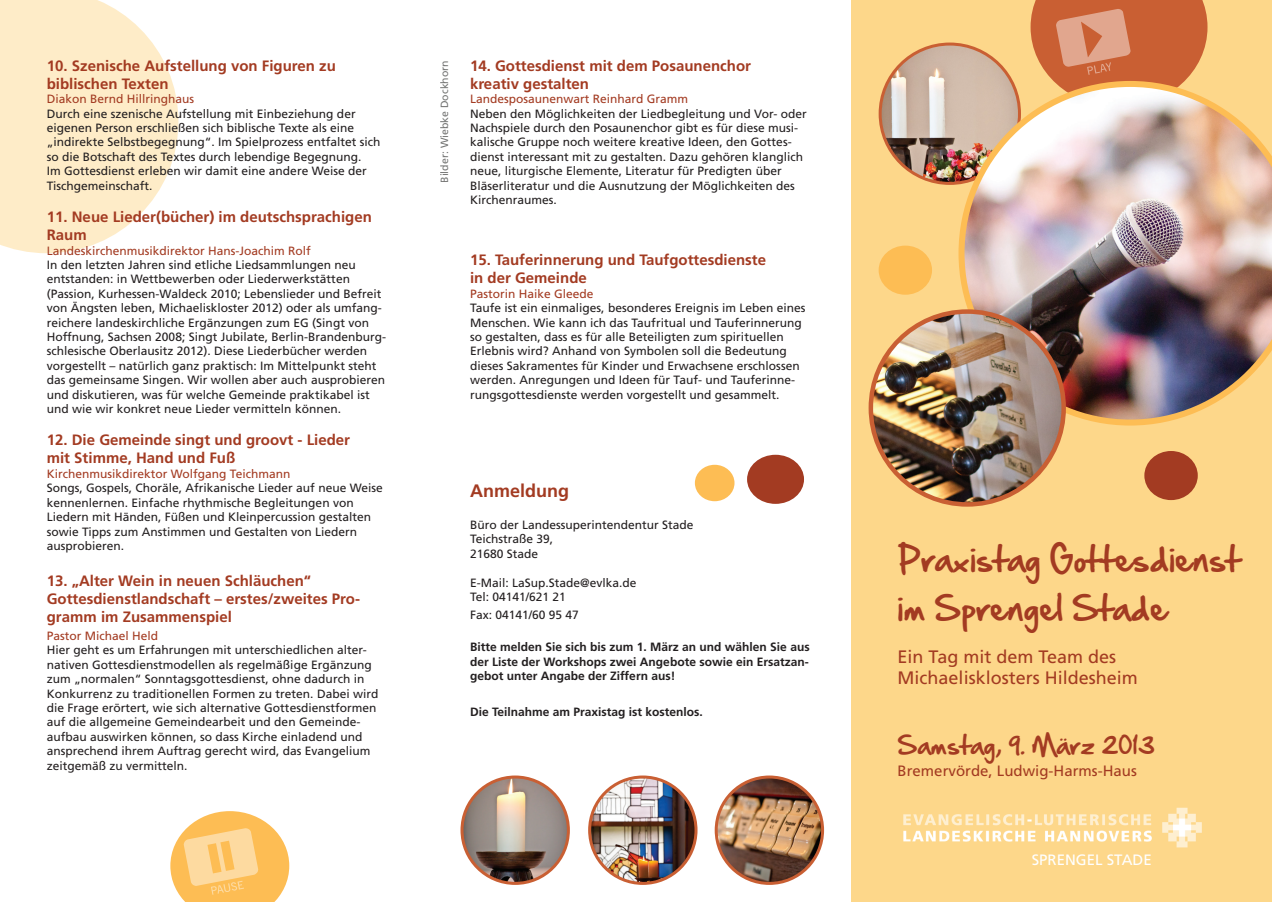
<style>
.page{position:relative;width:1272px;height:902px;background:#fff}
.page>*{position:absolute;margin:0;border:0;box-sizing:border-box;transform-origin:0 0}
.t1{font:30px/48px "Hand Of Sean";color:#a33b22}
.t2{font:22.5px "Hand Of Sean";color:#a33b22}
.t3{font:18px/21.6px "Frutiger LT Std";color:#a33b22}
.t4{font:700 18px "Frutiger LT Std";color:#a33b22}
.t5{font:700 15px/18px "Frutiger LT Std";color:#a33b22}
.t6{font:15px "Frutiger LT Std";color:#a33b22}
.t7{font:15px "Frutiger LT Std";color:#fff}
.t8{font:12px/14.4px "Frutiger LT Std";color:#231f20}
.t9{font:12px "Frutiger LT Std";color:#a33b22}
.t10{font:700 12px/14.4px "Frutiger LT Std";color:#231f20;text-align:justify}
.t11{font:10.5px "Frutiger LT Std";color:#040503}
</style>
<div class="page">
<svg style="left:0;top:0;width:178px;height:253px;background:#feeecf"></svg>
<div style="left:851px;top:0;width:420px;height:901px;background:#fdd78a"></div>
<img style="left:880px;top:44px;width:139px;height:139px;border-radius:70px">
<img style="left:958px;top:81px;width:313px;height:344px">
<img style="left:870px;top:311px;width:193px;height:193px;border-radius:96px">
<div style="left:868px;top:309px;width:197px;height:197px;border:4px solid #c95f33;border-radius:50%"></div>
<img style="left:462px;top:777px;width:106px;height:106px;border-radius:53px">
<div style="left:460px;top:775px;width:110px;height:109px;border:3px solid #c95f33;border-radius:50%"></div>
<img style="left:589px;top:777px;width:107px;height:106px;border-radius:53px">
<div style="left:588px;top:775px;width:109px;height:109px;border:3px solid #c95f33;border-radius:50%"></div>
<img style="left:716px;top:777px;width:106px;height:106px;border-radius:53px">
<div style="left:714px;top:775px;width:110px;height:109px;border:3px solid #c95f33;border-radius:50%"></div>
<div style="left:1144px;top:451px;width:53px;height:49px;background:#a33b22;border-radius:50%"></div>
<div style="left:878px;top:245px;width:54px;height:50px;background:#fdbd54;border-radius:50%"></div>
<img style="left:903px;top:807px;width:299px;height:41px">
<div style="left:747px;top:454px;width:57px;height:50px;background:#a33b22;border-radius:50%"></div>
<div style="left:695px;top:464px;width:39px;height:37px;background:#fdbd54;border-radius:50%"></div>
<svg style="left:1030px;top:0;width:177px;height:107px;background:#d68153"></svg>
<svg style="left:170px;top:811px;width:119px;height:90px"></svg>
<p class="t5" style="left:47px;top:57px;width:290px">10. Szenische Aufstellung von Figuren zu biblischen Texten</p>
<p class="t9" style="left:47px;top:92px;width:149px">Diakon Bernd Hillringhaus</p>
<p class="t8" style="left:47px;top:106px;width:335px">Durch eine szenische Aufstellung mit Einbeziehung der eigenen Person erschließen sich biblische Texte als eine „indirekte Selbstbegegnung“. Im Spielprozess entfaltet sich so die Botschaft des Textes durch lebendige Begegnung.<br>Im Gottesdienst erleben wir damit eine andere Weise der Tischgemeinschaft.</p>
<p class="t5" style="left:47px;top:208px;width:327px">11. Neue Lieder(bücher) im deutschsprachigen<br>Raum</p>
<p class="t9" style="left:47px;top:243px;width:266px">Landeskirchenmusikdirektor Hans-Joachim Rolf</p>
<p class="t8" style="left:47px;top:257px;width:341px">In den letzten Jahren sind etliche Liedsammlungen neu entstanden: in Wettbewerben oder Liederwerkstätten (Passion, Kurhessen-Waldeck 2010; Lebenslieder und Befreit von Ängsten leben, Michaeliskloster 2012) oder als umfang&shy;reichere landeskirchliche Ergänzungen zum EG (Singt von Hoffnung, Sachsen 2008; Singt Jubilate, Berlin-Brandenburg&shy;schlesische Oberlausitz 2012). Diese Liederbücher werden vorgestellt – natürlich ganz praktisch: Im Mittelpunkt steht das gemeinsame Singen. Wir wollen aber auch ausprobieren und diskutieren, was für welche Gemeinde praktikabel ist und wie wir konkret neue Lieder vermitteln können.</p>
<p class="t5" style="left:47px;top:431px;width:305px">12. Die Gemeinde singt und groovt - Lieder mit Stimme, Hand und Fuß</p>
<p class="t9" style="left:47px;top:466px;width:245px">Kirchenmusikdirektor Wolfgang Teichmann</p>
<p class="t8" style="left:47px;top:481px;width:337px">Songs, Gospels, Choräle, Afrikanische Lieder auf neue Weise kennenlernen. Einfache rhythmische Begleitungen von Liedern mit Händen, Füßen und Kleinpercussion gestalten sowie Tipps zum Anstimmen und Gestalten von Liedern ausprobieren.</p>
<p class="t5" style="left:47px;top:571px;width:315px">13. „Alter Wein in neuen Schläuchen“<br>Gottesdienstlandschaft – erstes/zweites Pro&shy;gramm im Zusammenspiel</p>
<p class="t9" style="left:47px;top:628px;width:113px">Pastor Michael Held</p>
<p class="t8" style="left:47px;top:643px;width:333px">Hier geht es um Erfahrungen mit unterschiedlichen alter&shy;nativen Gottesdienstmodellen als regelmäßige Ergänzung zum „normalen“ Sonntagsgottesdienst, ohne dadurch in Konkurrenz zu traditionellen Formen zu treten. Dabei wird die Frage erörtert, wie sich alternative Gottesdienstformen auf die allgemeine Gemeindearbeit und den Gemeinde&shy;aufbau auswirken können, so dass Kirche einladend und ansprechend ihrem Auftrag gerecht wird, das Evangelium zeitgemäß zu vermitteln.</p>
<p class="t11" style="left:438px;top:183px;width:124px;rotate:-90deg">Bilder: Wiebke Dockhorn</p>
<p class="t5" style="left:470px;top:57px;width:282px">14. Gottesdienst mit dem Posaunenchor kreativ gestalten</p>
<p class="t9" style="left:470px;top:92px;width:220px">Landesposaunenwart Reinhard Gramm</p>
<p class="t8" style="left:470px;top:106px;width:338px">Neben den Möglichkeiten der Liedbegleitung und Vor- oder Nachspiele durch den Posaunenchor gibt es für diese musi&shy;kalische Gruppe noch weitere kreative Ideen, den Gottes&shy;dienst interessant mit zu gestalten. Dazu gehören klanglich neue, liturgische Elemente, Literatur für Predigten über Bläserliteratur und die Ausnutzung der Möglichkeiten des Kirchenraumes.</p>
<p class="t5" style="left:470px;top:251px;width:297px">15. Tauferinnerung und Taufgottesdienste in der Gemeinde</p>
<p class="t9" style="left:470px;top:286px;width:125px">Pastorin Haike Gleede</p>
<p class="t8" style="left:470px;top:301px;width:337px">Taufe ist ein einmaliges, besonderes Ereignis im Leben eines Menschen. Wie kann ich das Taufritual und Tauferinnerung so gestalten, dass es für alle Beteiligten zum spirituellen Erlebnis wird? Anhand von Symbolen soll die Bedeutung dieses Sakramentes für Kinder und Erwachsene erschlossen werden. Anregungen und Ideen für Tauf- und Tauferinne&shy;rungsgottesdienste werden vorgestellt und gesammelt.</p>
<h3 class="t4" style="left:470px;top:479px;width:100px">Anmeldung</h3>
<p class="t8" style="left:470px;top:517px;width:225px">Büro der Landessuperintendentur Stade<br>Teichstraße 39,<br>21680 Stade</p>
<p class="t8" style="left:470px;top:575px;width:168px">E-Mail: LaSup.Stade@evlka.de<br>Tel: 04141/621 21</p>
<p class="t8" style="left:470px;top:607px;width:110px">Fax: 04141/60 95 47</p>
<p class="t10" style="left:470px;top:640px;width:341px">Bitte melden Sie sich bis zum 1. März an und wählen Sie aus der Liste der Workshops zwei Angebote sowie ein Ersatzan&shy;gebot unter Angabe der Ziffern aus!</p>
<p class="t10" style="left:470px;top:704px;width:234px">Die Teilnahme am Praxistag ist kostenlos.</p>
<h1 class="t1" style="left:897px;top:535px;width:344px">Praxistag Gottesdienst im Sprengel Stade</h1>
<h3 class="t3" style="left:897px;top:645px;width:242px">Ein Tag mit dem Team des<br>Michaelisklosters Hildesheim</h3>
<h2 class="t2" style="left:897px;top:724px;width:259px">Samstag, 9. März 2013</h2>
<p class="t6" style="left:897px;top:761px;width:241px">Bremervörde, Ludwig-Harms-Haus</p>
<p class="t7" style="left:1031px;top:851px;width:122px">SPRENGEL STADE</p>
</div>
